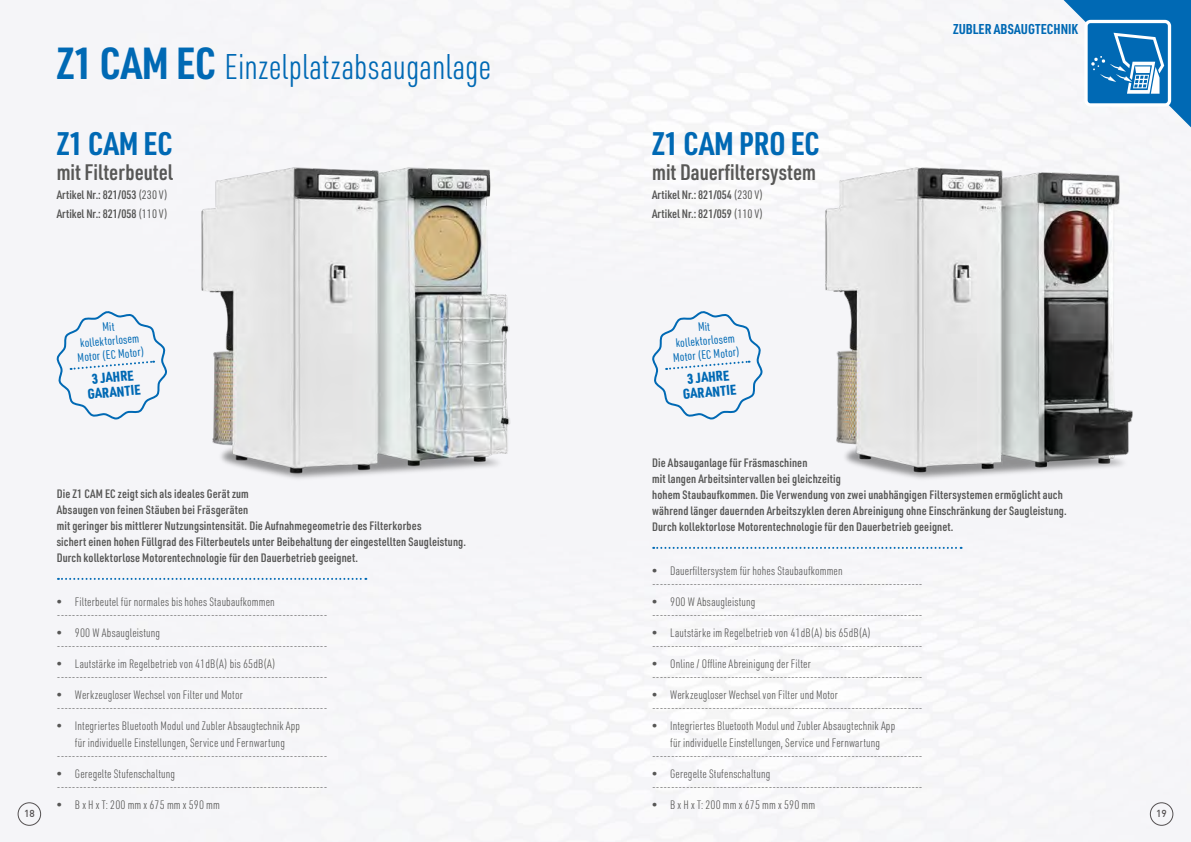
<style>
.page{position:relative;width:1191px;height:842px;background:#fff}
.page>*{position:absolute;margin:0;border:0;box-sizing:border-box;transform-origin:0 0}
.t1{font:300 35px "URWDIN Cond";color:#0069b4}
.t2{font:700 32px "URWDIN Cond";color:#0069b4}
.t3{font:600 22px "URWDIN Cond";color:#575756}
.t4{font:900 14px/15px "URWDIN Cond";color:#0069b4;text-align:center}
.t5{font:700 14px "URWDIN Cond";color:#0069b4}
.t6{font:300 12px/14px "URWDIN Cond";letter-spacing:.01em;color:#575756}
.t7{font:600 12px/16px "URWDIN Cond";letter-spacing:.01em;color:#575756}
.t8{font:12px/14px "URWDIN Cond";color:#0069b4;text-align:center}
.t9{font:500 10px "DIN";color:#545051}
.s1{font-weight:700;font-size:44px}
.s2{font-weight:400}
</style>
<div class="page">
<div style="left:17px;top:0;width:1174px;height:842px;background:#f5f5f8"></div>
<svg style="left:1063px;top:0;width:128px;height:127px"></svg>
<img style="left:168px;top:150px;width:371px;height:345px">
<svg style="left:58px;top:578px;width:308px;height:2px"></svg>
<img style="left:792px;top:150px;width:371px;height:345px">
<svg style="left:653px;top:547px;width:308px;height:2px"></svg>
<svg style="left:56px;top:310px;width:112px;height:111px"></svg>
<svg style="left:651px;top:310px;width:112px;height:111px"></svg>
<div style="left:18px;top:802px;width:23px;height:24px;border:1px solid #545051;border-radius:50%"></div>
<div style="left:1150px;top:802px;width:23px;height:24px;border:1px solid #545051;border-radius:50%"></div>
<h1 class="t1" style="left:57px;top:44px;width:436px"><span class="s1">Z1 CAM EC</span> Einzelplatzabsauganlage</h1>
<h2 class="t2" style="left:57px;top:122px;width:117px">Z1 CAM EC</h2>
<h3 class="t3" style="left:57px;top:157px;width:118px">mit Filterbeutel</h3>
<p class="t7" style="left:57px;top:185px;width:112px;line-height:19px">Artikel Nr.: 821/053 <span class="s2">(230 V)<br></span>Artikel Nr.: 821/058 <span class="s2">(110 V)</span></p>
<p class="t8" style="left:74px;top:322px;width:68px;rotate:-5deg">Mit kollektorlosem<br>Motor (EC Motor)</p>
<p class="t4" style="left:86px;top:371px;width:55px;rotate:-5deg">3 JAHRE<br>GARANTIE</p>
<h2 class="t2" style="left:652px;top:122px;width:169px">Z1 CAM PRO EC</h2>
<h3 class="t3" style="left:652px;top:157px;width:165px">mit Dauerfiltersystem</h3>
<p class="t7" style="left:652px;top:185px;width:112px;line-height:19px">Artikel Nr.: 821/054 <span class="s2">(230 V)<br></span>Artikel Nr.: 821/059 <span class="s2">(110 V)</span></p>
<p class="t8" style="left:670px;top:322px;width:68px;rotate:-5deg">Mit kollektorlosem<br>Motor (EC Motor)</p>
<p class="t4" style="left:681px;top:371px;width:55px;rotate:-5deg">3 JAHRE<br>GARANTIE</p>
<p class="t5" style="left:953px;top:19px;width:126px">ZUBLER ABSAUGTECHNIK</p>
<p class="t7" style="left:652px;top:454px;width:416px">Die Absauganlage für Fräsmaschinen<br>mit langen Arbeitsintervallen bei gleichzeitig<br>hohem Staubaufkommen. Die Verwendung von zwei unabhängigen Filtersystemen ermöglicht auch während länger dauernden Arbeitszyklen deren Abreinigung ohne Einschränkung der Saugleistung.<br>Durch kollektorlose Motorentechnologie für den Dauerbetrieb geeignet.</p>
<p class="t6" style="left:652px;top:563px;width:272px">• Dauerfiltersystem für hohes Staubaufkommen ------------------------------------------------------------------------</p>
<p class="t6" style="left:652px;top:594px;width:272px">• 900 W Absaugleistung ------------------------------------------------------------------------</p>
<p class="t6" style="left:652px;top:625px;width:272px">• Lautstärke im Regelbetrieb von 41dB(A) bis 65dB(A) ------------------------------------------------------------------------</p>
<p class="t6" style="left:652px;top:656px;width:272px">• Online / Offline Abreinigung der Filter ------------------------------------------------------------------------</p>
<p class="t6" style="left:652px;top:687px;width:272px">• Werkzeugloser Wechsel von Filter und Motor ------------------------------------------------------------------------</p>
<p class="t6" style="left:652px;top:716px;width:244px;line-height:17px;text-align:center">• Integriertes Bluetooth Modul und Zubler Absaugtechnik App für individuelle Einstellungen, Service und Fernwartung</p>
<p class="t6" style="left:652px;top:749px;width:272px">------------------------------------------------------------------------</p>
<p class="t6" style="left:652px;top:766px;width:272px">• Geregelte Stufenschaltung ------------------------------------------------------------------------</p>
<p class="t6" style="left:652px;top:797px;width:164px">• B x H x T: 200 mm x 675 mm x 590 mm</p>
<p class="t7" style="left:57px;top:485px;width:411px">Die Z1 CAM EC zeigt sich als ideales Gerät zum<br>Absaugen von feinen Stäuben bei Fräsgeräten<br>mit geringer bis mittlerer Nutzungsintensität. Die Aufnahmegeometrie des Filterkorbes<br>sichert einen hohen Füllgrad des Filterbeutels unter Beibehaltung der eingestellten Saugleistung.<br>Durch kollektorlose Motorentechnologie für den Dauerbetrieb geeignet.</p>
<p class="t6" style="left:57px;top:594px;width:272px">• Filterbeutel für normales bis hohes Staubaufkommen ------------------------------------------------------------------------</p>
<p class="t6" style="left:57px;top:625px;width:272px">• 900 W Absaugleistung ------------------------------------------------------------------------</p>
<p class="t6" style="left:57px;top:656px;width:272px">• Lautstärke im Regelbetrieb von 41dB(A) bis 65dB(A) ------------------------------------------------------------------------</p>
<p class="t6" style="left:57px;top:687px;width:272px">• Werkzeugloser Wechsel von Filter und Motor ------------------------------------------------------------------------</p>
<p class="t6" style="left:57px;top:716px;width:244px;line-height:17px;text-align:center">• Integriertes Bluetooth Modul und Zubler Absaugtechnik App für individuelle Einstellungen, Service und Fernwartung</p>
<p class="t6" style="left:57px;top:749px;width:272px">------------------------------------------------------------------------</p>
<p class="t6" style="left:57px;top:766px;width:272px">• Geregelte Stufenschaltung ------------------------------------------------------------------------</p>
<p class="t6" style="left:57px;top:797px;width:164px">• B x H x T: 200 mm x 675 mm x 590 mm</p>
<p class="t9" style="left:24px;top:807px;width:12px">18</p>
<p class="t9" style="left:1156px;top:807px;width:12px">19</p>
</div>
